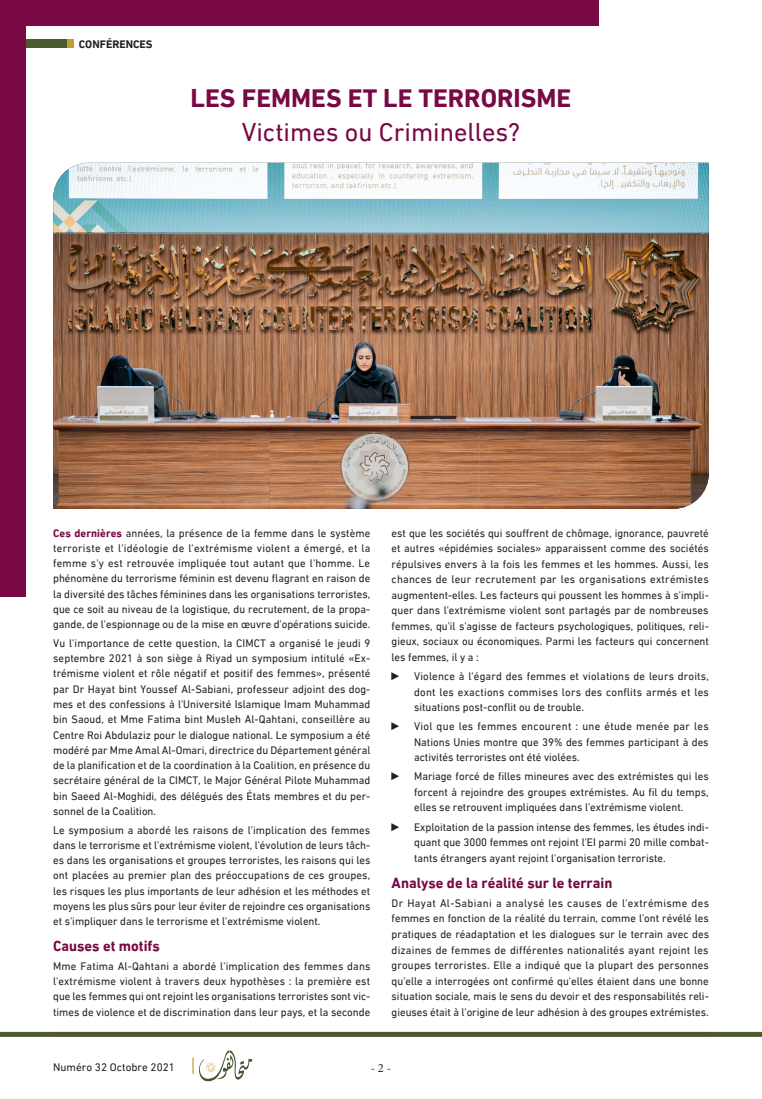
<style>
.page{position:relative;width:762px;height:1099px;background:#fff}
.page>*{position:absolute;margin:0;border:0;box-sizing:border-box;transform-origin:0 0}
.t1{font:700 26.25px "DIN Next LT Arabic";color:#780945}
.t2{font:26.25px "DIN Next LT Arabic";color:#780945}
.BodyFr{font:700 15px "DIN Next LT Arabic";color:#780945}
.t3{font:12.5px "Minion Pro";color:#231f20}
.BodyFr-2{font:11.25px/15.2px "DIN Next LT Arabic";color:#231f20;text-align:justify}
.SectionTitle{font:700 11.25px "DIN Next LT Arabic";color:#231f20}
.s1{font-weight:700;color:#780945}
.s2{font-family:"Arial Narrow";font-weight:700}
</style>
<div class="page">
<div style="left:30px;top:40px;width:43px;height:8px;background:#c1a12d"></div>
<div style="left:26px;top:40px;width:41px;height:8px;background:#4d5a30"></div>
<img style="left:53px;top:163px;width:656px;height:346px">
<div style="left:0;top:1031px;width:762px;height:5px;background:#4d5a30"></div>
<svg style="left:192px;top:1050px;width:60px;height:31px"></svg>
<div style="left:0;top:25px;width:26px;height:571px;background:#780945"></div>
<div style="left:0;top:0;width:598px;height:25px;background:#780945"></div>
<p class="SectionTitle" style="left:79px;top:37px;width:75px">CONFÉRENCES</p>
<p class="t1" style="left:191px;top:83px;width:382px">LES FEMMES ET LE TERRORISME</p>
<p class="t2" style="left:242px;top:116px;width:280px">Victimes ou Criminelles?</p>
<p class="BodyFr-2" style="left:53px;top:525px;width:319px"><span class="s1">Ces dernières</span> années, la présence de la femme dans le système terroriste et l'idéologie de l'extrémisme violent a émergé, et la femme s'y est retrouvée impliquée tout autant que l'homme. Le phénomène du terrorisme féminin est devenu flagrant en raison de la diversité des tâches féminines dans les organisations terroristes, que ce soit au niveau de la logistique, du recrutement, de la propa&shy;gande, de l'espionnage ou de la mise en œuvre d'opérations suicide.</p>
<p class="BodyFr-2" style="left:53px;top:635px;width:319px">Vu l'importance de cette question, la CIMCT a organisé le jeudi 9 septembre 2021 à son siège à Riyad un symposium intitulé «Ex&shy;trémisme violent et rôle négatif et positif des femmes», présenté par Dr Hayat bint Youssef Al-Sabiani, professeur adjoint des dog&shy;mes et des confessions à l'Université Islamique Imam Muhammad bin Saoud, et Mme Fatima bint Musleh Al-Qahtani, conseillère au Centre Roi Abdulaziz pour le dialogue national. Le symposium a été modéré par Mme Amal Al-Omari, directrice du Département général de la planification et de la coordination à la Coalition, en présence du secrétaire général de la CIMCT, le Major Général Pilote Muhammad bin Saeed Al-Moghidi, des délégués des États membres et du per&shy;sonnel de la Coalition.</p>
<p class="BodyFr-2" style="left:53px;top:822px;width:319px">Le symposium a abordé les raisons de l'implication des femmes dans le terrorisme et l'extrémisme violent, l'évolution de leurs tâch&shy;es dans les organisations et groupes terroristes, les raisons qui les ont placées au premier plan des préoccupations de ces groupes, les risques les plus importants de leur adhésion et les méthodes et moyens les plus sûrs pour leur éviter de rejoindre ces organisations et s'impliquer dans le terrorisme et l'extrémisme violent.</p>
<p class="BodyFr" style="left:53px;top:937px;width:108px">Causes et motifs</p>
<p class="BodyFr-2" style="left:53px;top:958px;width:319px">Mme Fatima Al-Qahtani a abordé l'implication des femmes dans l'extrémisme violent à travers deux hypothèses : la première est que les femmes qui ont rejoint les organisations terroristes sont vic&shy;times de violence et de discrimination dans leur pays, et la seconde</p>
<p class="BodyFr-2" style="left:392px;top:525px;width:319px">est que les sociétés qui souffrent de chômage, ignorance, pauvreté et autres «épidémies sociales» apparaissent comme des sociétés répulsives envers à la fois les femmes et les hommes. Aussi, les chances de leur recrutement par les organisations extrémistes augmentent-elles. Les facteurs qui poussent les hommes à s'impli&shy;quer dans l'extrémisme violent sont partagés par de nombreuses femmes, qu'il s'agisse de facteurs psychologiques, politiques, reli&shy;gieux, sociaux ou économiques. Parmi les facteurs qui concernent les femmes, il y a :</p>
<p class="BodyFr-2" style="left:414px;top:668px;width:296px;text-indent:-22px"><span class="s2">►</span> Violence à l'égard des femmes et violations de leurs droits, dont les exactions commises lors des conflits armés et les situations post-conflit ou de trouble.</p>
<p class="BodyFr-2" style="left:414px;top:718px;width:296px;text-indent:-22px"><span class="s2">►</span> Viol que les femmes encourent : une étude menée par les Nations Unies montre que 39% des femmes participant à des activités terroristes ont été violées.</p>
<p class="BodyFr-2" style="left:414px;top:768px;width:296px;text-indent:-22px"><span class="s2">►</span> Mariage forcé de filles mineures avec des extrémistes qui les forcent à rejoindre des groupes extrémistes. Au fil du temps, elles se retrouvent impliquées dans l'extrémisme violent.</p>
<p class="BodyFr-2" style="left:414px;top:819px;width:296px;text-indent:-22px"><span class="s2">►</span> Exploitation de la passion intense des femmes, les études indi&shy;quant que 3000 femmes ont rejoint l'EI parmi 20 mille combat&shy;tants étrangers ayant rejoint l'organisation terroriste.</p>
<p class="BodyFr" style="left:392px;top:873px;width:222px">Analyse de la réalité sur le terrain</p>
<p class="BodyFr-2" style="left:392px;top:895px;width:319px">Dr Hayat Al-Sabiani a analysé les causes de l'extrémisme des femmes en fonction de la réalité du terrain, comme l'ont révélé les pratiques de réadaptation et les dialogues sur le terrain avec des dizaines de femmes de différentes nationalités ayant rejoint les groupes terroristes. Elle a indiqué que la plupart des personnes qu'elle a interrogées ont confirmé qu'elles étaient dans une bonne situation sociale, mais le sens du devoir et des responsabilités reli&shy;gieuses était à l'origine de leur adhésion à des groupes extrémistes.</p>
<p class="BodyFr-2" style="left:53px;top:1059px;width:123px">Numéro 32 Octobre 2021</p>
<p class="t3" style="left:371px;top:1059px;width:22px">- 2 -</p>
</div>
